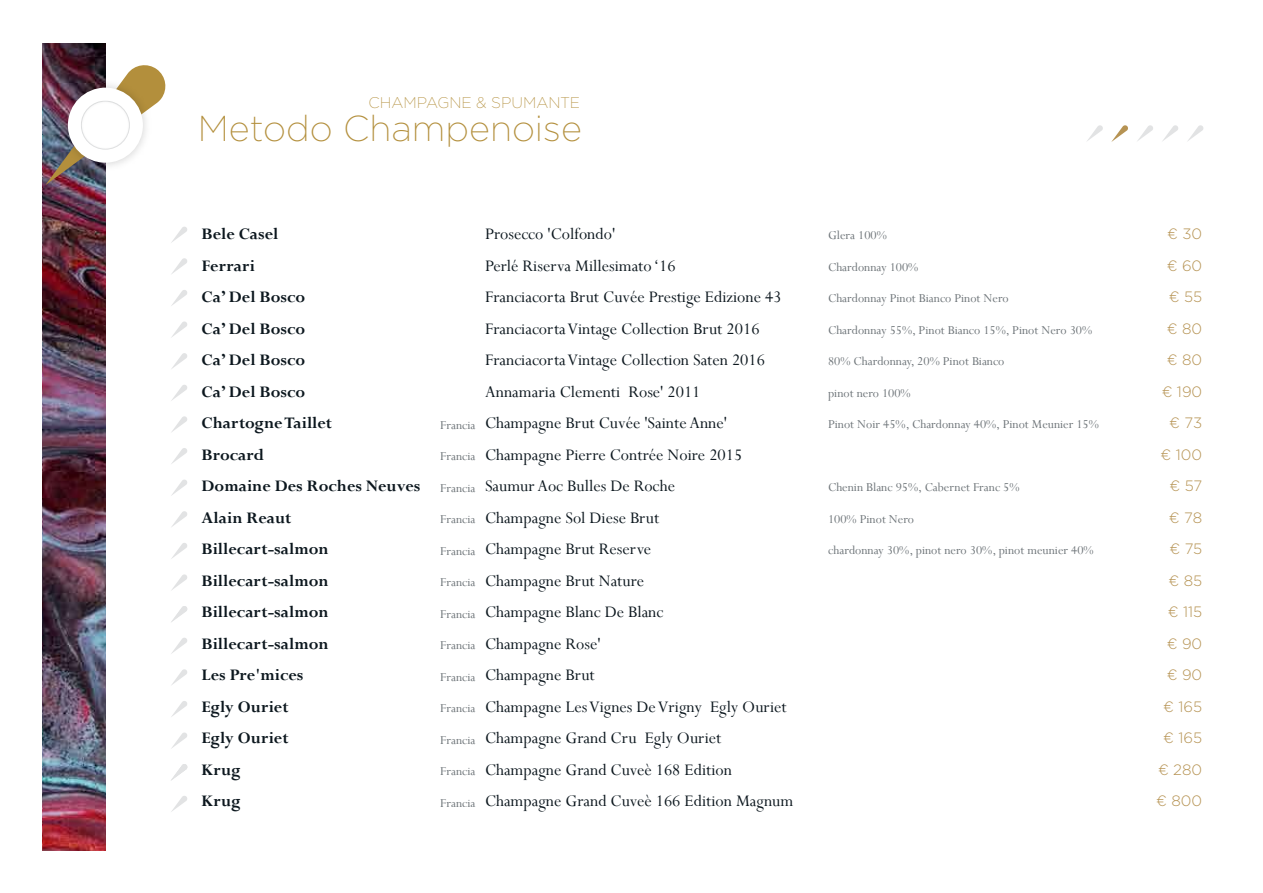
<style>
.page{position:relative;width:1263px;height:893px;background:#fff}
.page>*{position:absolute;margin:0;border:0;box-sizing:border-box;transform-origin:0 0}
.t1{font:200 36px "Gotham";color:#b38f3c}
.t2{font:18px/31.5px "Perpetua";color:#0c171e}
.t3{font:700 18px/31.5px "Perpetua";color:#0c171e}
.t4{font:200 15.45px "Gotham";color:#b38f3c}
.t5{font:300 15px/31.5px "Gotham";color:#b69353;text-align:right}
.t6{font:13.5px "Perpetua";color:#0c171e}
</style>
<div class="page">
<img style="left:43px;top:43px;width:62px;height:807px">
<svg style="left:1163px;top:125px;width:15px;height:16px"></svg>
<svg style="left:1111px;top:125px;width:17px;height:17px"></svg>
<svg style="left:1087px;top:125px;width:16px;height:16px"></svg>
<svg style="left:1188px;top:125px;width:16px;height:16px"></svg>
<svg style="left:1137px;top:125px;width:16px;height:16px"></svg>
<img style="left:45px;top:62px;width:121px;height:123px">
<img style="left:55px;top:75px;width:101px;height:101px">
<div style="left:68px;top:88px;width:75px;height:75px;background:#fff;border-radius:50%"></div>
<div style="left:81px;top:101px;width:48px;height:48px;border:1px solid #444545;border-radius:50%"></div>
<svg style="left:171px;top:227px;width:16px;height:16px"></svg>
<svg style="left:171px;top:258px;width:16px;height:16px"></svg>
<svg style="left:171px;top:290px;width:16px;height:16px"></svg>
<svg style="left:171px;top:321px;width:16px;height:17px"></svg>
<svg style="left:171px;top:353px;width:16px;height:16px"></svg>
<svg style="left:171px;top:385px;width:16px;height:16px"></svg>
<svg style="left:172px;top:416px;width:15px;height:16px"></svg>
<svg style="left:171px;top:448px;width:16px;height:16px"></svg>
<svg style="left:171px;top:479px;width:16px;height:17px"></svg>
<svg style="left:171px;top:511px;width:16px;height:16px"></svg>
<svg style="left:171px;top:543px;width:16px;height:16px"></svg>
<svg style="left:171px;top:574px;width:16px;height:17px"></svg>
<svg style="left:171px;top:638px;width:16px;height:16px"></svg>
<svg style="left:172px;top:669px;width:15px;height:16px"></svg>
<svg style="left:171px;top:701px;width:16px;height:16px"></svg>
<svg style="left:171px;top:732px;width:16px;height:17px"></svg>
<svg style="left:171px;top:764px;width:17px;height:17px"></svg>
<svg style="left:171px;top:796px;width:16px;height:16px"></svg>
<svg style="left:171px;top:606px;width:17px;height:16px"></svg>
<p class="t4" style="left:369px;top:93px;width:213px">CHAMPAGNE &amp; SPUMANTE</p>
<h1 class="t1" style="left:198px;top:106px;width:386px">Metodo Champenoise</h1>
<p class="t3" style="left:202px;top:218px;width:220px">Bele Casel<br>Ferrari<br>Ca’ Del Bosco<br>Ca’ Del Bosco<br>Ca’ Del Bosco<br>Ca’ Del Bosco<br>Chartogne Taillet<br>Brocard<br>Domaine Des Roches Neuves<br>Alain Reaut<br>Billecart-salmon<br>Billecart-salmon<br>Billecart-salmon<br>Billecart-salmon<br>Les Pre'mices<br>Egly Ouriet<br>Egly Ouriet<br>Krug<br>Krug</p>
<p class="t6" style="left:440px;top:416px;width:37px">Francia</p>
<p class="t6" style="left:440px;top:448px;width:37px">Francia</p>
<p class="t6" style="left:440px;top:479px;width:37px">Francia</p>
<p class="t6" style="left:440px;top:511px;width:37px">Francia</p>
<p class="t6" style="left:440px;top:542px;width:37px">Francia</p>
<p class="t6" style="left:440px;top:574px;width:37px">Francia</p>
<p class="t6" style="left:440px;top:605px;width:37px">Francia</p>
<p class="t6" style="left:440px;top:637px;width:37px">Francia</p>
<p class="t6" style="left:440px;top:668px;width:37px">Francia</p>
<p class="t6" style="left:440px;top:700px;width:37px">Francia</p>
<p class="t6" style="left:440px;top:731px;width:37px">Francia</p>
<p class="t6" style="left:440px;top:763px;width:37px">Francia</p>
<p class="t6" style="left:440px;top:794px;width:37px">Francia</p>
<p class="t2" style="left:485px;top:218px;width:310px">Prosecco 'Colfondo'<br>Perlé Riserva Millesimato ‘16<br>Franciacorta Brut Cuvée Prestige Edizione 43<br>Franciacorta Vintage Collection Brut 2016<br>Franciacorta Vintage Collection Saten 2016<br>Annamaria Clementi Rose' 2011<br>Champagne Brut Cuvée 'Sainte Anne'<br>Champagne Pierre Contrée Noire 2015<br>Saumur Aoc Bulles De Roche<br>Champagne Sol Diese Brut<br>Champagne Brut Reserve<br>Champagne Brut Nature<br>Champagne Blanc De Blanc<br>Champagne Rose'<br>Champagne Brut<br>Champagne Les Vignes De Vrigny Egly Ouriet<br>Champagne Grand Cru Egly Ouriet<br>Champagne Grand Cuveè 168 Edition<br>Champagne Grand Cuveè 166 Edition Magnum</p>
<p class="t6" style="left:828px;top:227px;width:60px">Glera 100%</p>
<p class="t6" style="left:828px;top:258px;width:92px">Chardonnay 100%</p>
<p class="t6" style="left:828px;top:290px;width:182px">Chardonnay Pinot Bianco Pinot Nero</p>
<p class="t6" style="left:828px;top:321px;width:266px">Chardonnay 55%, Pinot Bianco 15%, Pinot Nero 30%</p>
<p class="t6" style="left:828px;top:353px;width:178px">80% Chardonnay, 20% Pinot Bianco</p>
<p class="t6" style="left:828px;top:384px;width:84px">pinot nero 100%</p>
<p class="t6" style="left:828px;top:416px;width:272px">Pinot Noir 45%, Chardonnay 40%, Pinot Meunier 15%</p>
<p class="t6" style="left:828px;top:479px;width:193px">Chenin Blanc 95%, Cabernet Franc 5%</p>
<p class="t6" style="left:828px;top:510px;width:88px">100% Pinot Nero</p>
<p class="t6" style="left:828px;top:542px;width:267px">chardonnay 30%, pinot nero 30%, pinot meunier 40%</p>
<p class="t5" style="left:1156px;top:218px;width:48px">€ 30 € 60 € 55 € 80 € 80 € 190 € 73 € 100 € 57 € 78 € 75 € 85 € 115 € 90 € 90 € 165 € 165 € 280 € 800</p>
</div>
